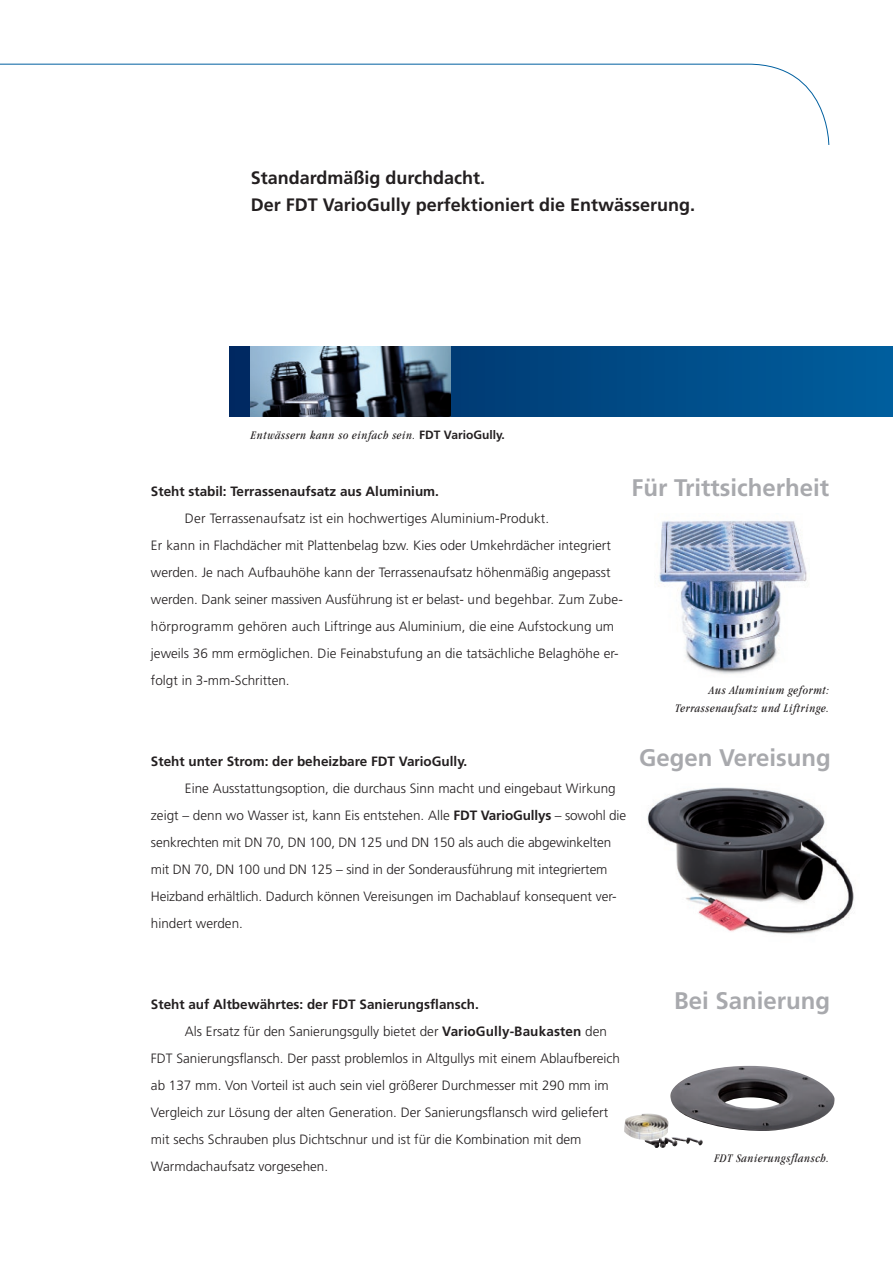
<style>
.page{position:relative;width:893px;height:1263px;background:#fff}
.page>*{position:absolute;margin:0;border:0;box-sizing:border-box;transform-origin:0 0}
.t1{font:700 24px "Frutiger";color:#a8a9ad}
.t2{font:700 18px/27px "Frutiger";color:#231f20}
.t3{font:300 13.5px/27px "Frutiger";color:#231f20}
.t4{font:700 13.5px "Frutiger";color:#231f20}
.t5{font:italic condensed 12px/18px "Garamond";letter-spacing:.05em;color:#231f20;text-align:right}
.s1{font-family:"Frutiger";font-weight:700;font-style:normal;font-stretch:normal}
.s2{font-weight:700}
</style>
<div class="page">
<img style="left:647px;top:787px;width:207px;height:147px">
<img style="left:659px;top:521px;width:148px;height:153px">
<img style="left:624px;top:1066px;width:210px;height:82px">
<svg style="left:0;top:63px;width:830px;height:82px"></svg>
<svg style="left:230px;top:347px;width:663px;height:70px"></svg>
<img style="left:251px;top:347px;width:200px;height:70px">
<h2 class="t2" style="left:251px;top:164px;width:446px">Standardmäßig durchdacht.<br>Der FDT VarioGully perfektioniert die Entwässerung.</h2>
<p class="t5" style="left:251px;top:427px;width:256px">Entwässern kann so einfach sein. <span class="s1">FDT VarioGully.</span></p>
<p class="t4" style="left:151px;top:483px;width:290px">Steht stabil: Terrassenaufsatz aus Aluminium.</p>
<p class="t3" style="left:151px;top:505px;width:474px;text-indent:34px">Der Terrassenaufsatz ist ein hochwertiges Aluminium-Produkt.<br>Er kann in Flachdächer mit Plattenbelag bzw. Kies oder Umkehrdächer integriert werden. Je nach Aufbauhöhe kann der Terrassenaufsatz höhenmäßig angepasst werden. Dank seiner massiven Ausführung ist er belast- und begehbar. Zum Zube&shy;hörprogramm gehören auch Liftringe aus Aluminium, die eine Aufstockung um jeweils 36 mm ermöglichen. Die Feinabstufung an die tatsächliche Belaghöhe er&shy;folgt in 3-mm-Schritten.</p>
<h1 class="t1" style="left:631px;top:473px;width:199px">Für Trittsicherheit</h1>
<p class="t5" style="left:675px;top:681px;width:156px">Aus Aluminium geformt:<br>Terrassenaufsatz und Liftringe.</p>
<p class="t4" style="left:151px;top:753px;width:318px">Steht unter Strom: der beheizbare FDT VarioGully.</p>
<p class="t3" style="left:151px;top:775px;width:477px;text-indent:34px">Eine Ausstattungsoption, die durchaus Sinn macht und eingebaut Wirkung zeigt – denn wo Wasser ist, kann Eis entstehen. Alle <span class="s2">FDT VarioGullys</span> – sowohl die senkrechten mit DN 70, DN 100, DN 125 und DN 150 als auch die abgewinkelten mit DN 70, DN 100 und DN 125 – sind in der Sonderausführung mit integriertem Heizband erhältlich. Dadurch können Vereisungen im Dachablauf konsequent ver&shy;hindert werden.</p>
<h1 class="t1" style="left:639px;top:743px;width:193px">Gegen Vereisung</h1>
<p class="t4" style="left:151px;top:996px;width:329px">Steht auf Altbewährtes: der FDT Sanierungsflansch.</p>
<p class="t3" style="left:185px;top:1018px;width:424px">Als Ersatz für den Sanierungsgully bietet der <span class="s2">VarioGully-Baukasten</span> den</p>
<p class="t3" style="left:151px;top:1045px;width:471px">FDT Sanierungsflansch. Der passt problemlos in Altgullys mit einem Ablaufbereich</p>
<p class="t3" style="left:151px;top:1072px;width:459px">ab 137 mm. Von Vorteil ist auch sein viel größerer Durchmesser mit 290 mm im</p>
<p class="t3" style="left:151px;top:1099px;width:459px">Vergleich zur Lösung der alten Generation. Der Sanierungsflansch wird geliefert</p>
<p class="t3" style="left:151px;top:1126px;width:432px">mit sechs Schrauben plus Dichtschnur und ist für die Kombination mit dem</p>
<p class="t3" style="left:151px;top:1153px;width:179px">Warmdachaufsatz vorgesehen.</p>
<h1 class="t1" style="left:674px;top:986px;width:158px">Bei Sanierung</h1>
<p class="t5" style="left:715px;top:1149px;width:116px">FDT Sanierungsflansch.</p>
</div>
